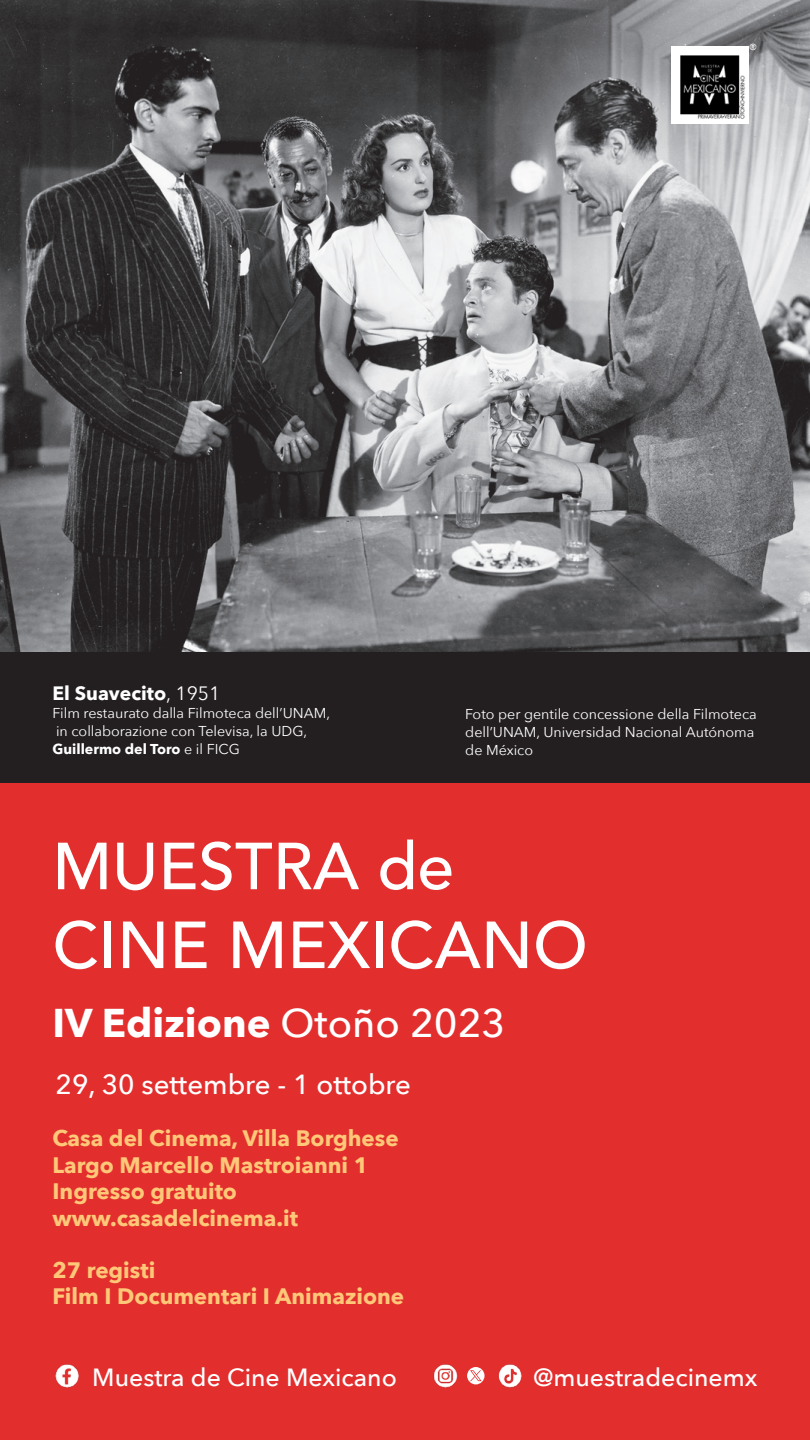
<style>
.page{position:relative;width:810px;height:1440px;background:#fff}
.page>*{position:absolute;margin:0;border:0;box-sizing:border-box;transform-origin:0 0}
.t1{font:500 65.7px/78.8px "Avenir";color:#fff}
.t2{font:700 40.05px "Avenir Next";color:#fff}
.t3{font:500 27.6px "Avenir Next";color:#fff}
.t4{font:500 24.83px "Avenir Next";color:#fff}
.t5{font:700 22.35px "Avenir Next";color:#ffc878}
.t6{font:700 19.27px "Avenir Next";color:#fff}
.t7{font:14.4px "Avenir Next";color:#fff}
.t8{font:14.25px/18.1px "Avenir Next";color:#fff}
.s1{font-weight:400}
.s2{font-weight:700}
.s3{font-weight:500}
</style>
<div class="page">
<div style="left:0;top:469px;width:810px;height:971px;background:#e32e2e"></div>
<img style="left:0;top:0;width:810px;height:652px">
<div style="left:0;top:652px;width:810px;height:131px;background:#231f20"></div>
<img style="left:672px;top:46px;width:77px;height:77px">
<img style="left:55px;top:1364px;width:24px;height:24px">
<img style="left:433px;top:1364px;width:25px;height:24px">
<svg style="left:467px;top:1367px;width:18px;height:17px"></svg>
<img style="left:498px;top:1364px;width:24px;height:24px">
<p class="t7" style="left:749px;top:37px;width:10px">®</p>
<p class="t6" style="left:53px;top:676px;width:169px">El Suavecito<span class="s1">, 1951</span></p>
<p class="t8" style="left:53px;top:703px;width:279px">Film restaurato dalla Filmoteca dell’UNAM, in collaborazione con Televisa, la UDG,<br><span class="s2">Guillermo del Toro</span> e il FICG</p>
<p class="t8" style="left:465px;top:704px;width:293px">Foto per gentile concessione della Filmoteca dell’UNAM, Universidad Nacional Autónoma de México</p>
<p class="t1" style="left:52px;top:823px;width:537px">MUESTRA de<br>CINE MEXICANO</p>
<p class="t2" style="left:52px;top:989px;width:454px">IV Edizione <span class="s3">Otoño 2023</span></p>
<p class="t3" style="left:56px;top:1061px;width:357px">29, 30 settembre - 1 ottobre</p>
<p class="t5" style="left:52px;top:1119px;width:348px">Casa del Cinema, Villa Borghese</p>
<p class="t5" style="left:52px;top:1145px;width:317px">Largo Marcello Mastroianni 1</p>
<p class="t5" style="left:52px;top:1172px;width:186px">Ingresso gratuito</p>
<p class="t5" style="left:52px;top:1199px;width:247px">www.casadelcinema.it</p>
<p class="t5" style="left:52px;top:1250px;width:104px">27 registi</p>
<p class="t5" style="left:52px;top:1277px;width:353px">Film I Documentari I Animazione</p>
<p class="t4" style="left:92px;top:1356px;width:306px">Muestra de Cine Mexicano</p>
<p class="t4" style="left:534px;top:1356px;width:225px">@muestradecinemx</p>
</div>
